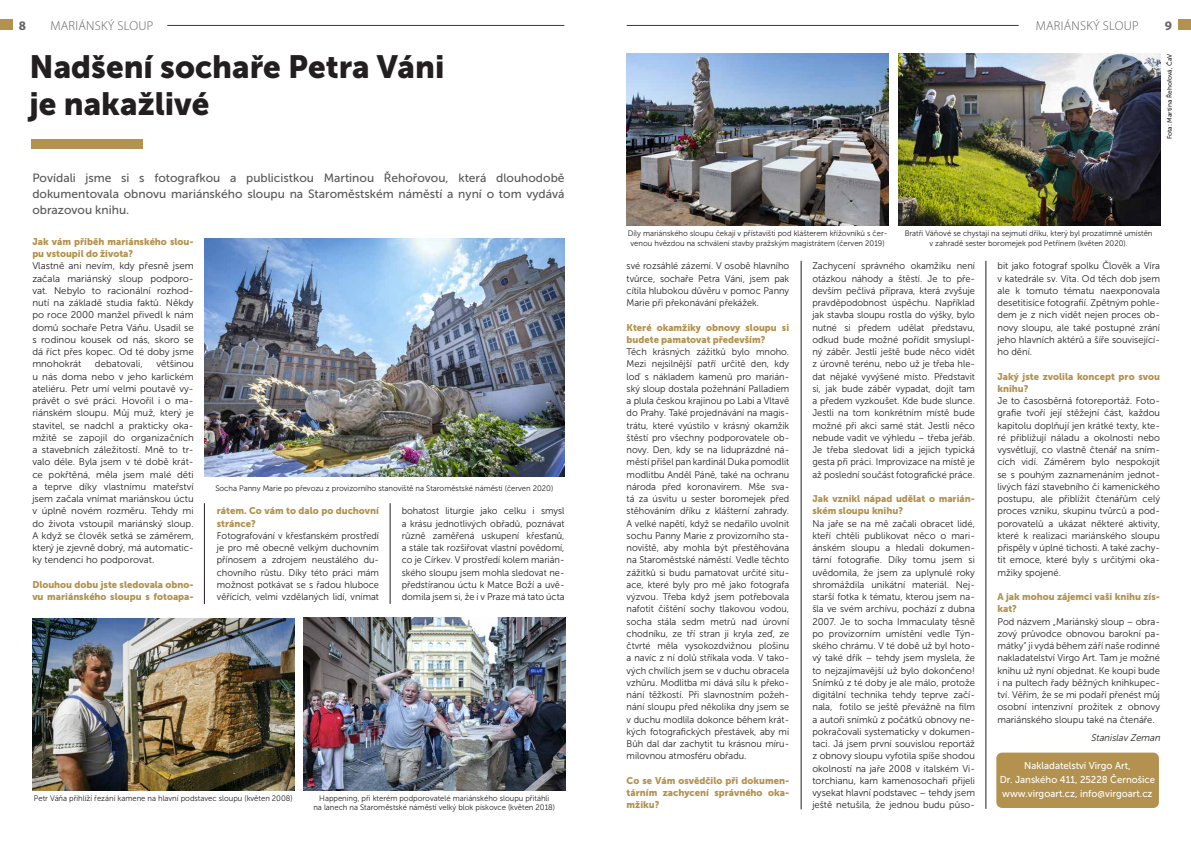
<style>
.page{position:relative;width:1191px;height:842px;background:#fff}
.page>*{position:absolute;margin:0;border:0;box-sizing:border-box;transform-origin:0 0}
.t1{font:32px/37px "Museo Sans 900";color:#231f20}
.t2{font:300 13px "Myriad Pro";letter-spacing:.02em;color:#636366}
.t3{font:700 13px "Myriad Pro";color:#636366}
.t4{font:12px/16px "Museo Sans 500";color:#57585a;text-align:justify}
.t5{font:10px/14px "Museo Sans 500";color:#fff;text-align:center;scale:.96 1}
.t6{font:9.7px/12.2px "Museo Sans 300";color:#231f20;text-align:justify}
.t7{font:9.7px/12.2px "Museo Sans 300";color:#231f20;text-align:justify;scale:.95 1}
.t8{font:9.7px/12.2px "Museo Sans 900";color:#b3914e}
.t9{font:italic 9.7px "Museo Sans 300";color:#231f20}
.t10{font:8px/9.6px "Museo Sans 300";color:#231f20;text-align:center;scale:.96 1}
.t11{font:6.5px "Museo Sans 500";color:#231f20}
</style>
<div class="page">
<div style="left:0;top:20px;width:12px;height:10px;background:#b3914e"></div>
<div style="left:1178px;top:20px;width:13px;height:10px;background:#b3914e"></div>
<div style="left:32px;top:139px;width:111px;height:10px;background:#b3914e"></div>
<hr style="left:204px;top:503px;width:1px;height:101px;background:#231f20">
<hr style="left:390px;top:503px;width:1px;height:101px;background:#231f20">
<hr style="left:801px;top:261px;width:1px;height:548px;background:#231f20">
<hr style="left:985px;top:261px;width:1px;height:548px;background:#231f20">
<hr style="left:167px;top:25px;width:397px;height:1px;background:#231f20">
<hr style="left:626px;top:25px;width:392px;height:1px;background:#231f20">
<img style="left:32px;top:618px;width:262px;height:173px">
<img style="left:303px;top:618px;width:262px;height:173px">
<img style="left:626px;top:54px;width:262px;height:171px">
<img style="left:204px;top:239px;width:360px;height:238px">
<img style="left:898px;top:54px;width:262px;height:171px">
<div style="left:996px;top:753px;width:163px;height:55px;background:#b3914e;border-radius:6px"></div>
<h2 class="t2" style="left:50px;top:18px;width:104px">MARIÁNSKÝ SLOUP</h2>
<h2 class="t2" style="left:1035px;top:18px;width:104px">MARIÁNSKÝ SLOUP</h2>
<h2 class="t3" style="left:19px;top:17px;width:9px">8</h2>
<h2 class="t3" style="left:1164px;top:17px;width:9px">9</h2>
<h1 class="t1" style="left:29px;top:48px;width:416px">Nadšení sochaře Petra Váni je nakažlivé</h1>
<p class="t4" style="left:32px;top:169px;width:534px">Povídali jsme si s fotografkou a publicistkou Martinou Řehořovou, která dlouhodobě dokumentovala obnovu mariánského sloupu na Staroměstském náměstí a nyní o tom vydává obrazovou knihu.</p>
<p class="t8" style="left:32px;top:235px;width:163px">Jak vám příběh mariánského slou&shy;pu vstoupil do života?</p>
<p class="t6" style="left:32px;top:260px;width:163px">Vlastně ani nevím, kdy přesně jsem začala mariánský sloup podporo&shy;vat. Nebylo to racionální rozhod&shy;nutí na základě studia faktů. Někdy po roce 2000 manžel přivedl k nám domů sochaře Petra Váňu. Usadil se s rodinou kousek od nás, skoro se dá říct přes kopec. Od té doby jsme mnohokrát</p>
<p class="t6" style="left:32px;top:358px;width:163px;text-indent:124px">většinou u nás doma nebo v jeho karlickém ateliéru. Petr umí velmi poutavě vy&shy;právět o své práci. Hovořil i o ma&shy;riánském sloupu. Můj muž, který je stavitel, se nadchl a prakticky oka&shy;mžitě se zapojil do organizačních a stavebních záležitostí. Mně to tr&shy;valo déle. Byla jsem v té době krát&shy;ce pokřtěná, měla jsem malé děti a teprve díky vlastnímu mateřství jsem začala vnímat mariánskou úctu v úplně novém rozměru. Tehdy mi do života vstoupil mariánský sloup.<br>A když se člověk setká se záměrem, který je zjevně dobrý, má automatic&shy;ky tendenci ho podporovat.</p>
<p class="t8" style="left:32px;top:578px;width:163px">Dlouhou dobu jste sledovala obno&shy;vu mariánského sloupu s fotoapa-</p>
<p class="t6" style="left:95px;top:358px;width:49px">debatovali,</p>
<p class="t10" style="left:215px;top:484px;width:353px">Socha Panny Marie po převozu z provizorního stanoviště na Staroměstské náměstí (červen 2020)</p>
<p class="t8" style="left:217px;top:505px;width:164px">rátem. Co vám to dalo po duchovní stránce?</p>
<p class="t7" style="left:217px;top:529px;width:172px">Fotografování v křesťanském prostředí je pro mě obecně velkým duchovním přínosem a zdrojem neustálého du&shy;chovního růstu. Díky této práci mám možnost potkávat se s řadou hluboce věřících, velmi vzdělaných lidí, vnímat</p>
<p class="t7" style="left:402px;top:505px;width:173px">bohatost liturgie jako celku i smysl a krásu jednotlivých obřadů, poznávat různě zaměřená uskupení křesťanů, a stále tak rozšiřovat vlastní povědomí, co je Církev. V prostředí kolem marián&shy;ského sloupu jsem mohla sledovat ne&shy;předstíranou úctu k Matce Boží a uvě&shy;domila jsem si, že i v Praze má tato úcta</p>
<p class="t10" style="left:34px;top:793px;width:271px">Petr Váňa přihlíží řezání kamene na hlavní podstavec sloupu (květen 2008)</p>
<p class="t10" style="left:313px;top:793px;width:253px">Happening, při kterém podporovatelé mariánského sloupu přitáhli<br>na lanech na Staroměstské náměstí velký blok pískovce (květen 2018)</p>
<p class="t11" style="left:1166px;top:139px;width:87px;rotate:-90deg">Fota: Martina Řehořová, ČaV</p>
<p class="t10" style="left:628px;top:229px;width:272px">Díly mariánského sloupu čekají v přístavišti pod klášterem křížovníků s čer&shy;venou hvězdou na schválení stavby pražským magistrátem (červen 2019)</p>
<p class="t10" style="left:904px;top:229px;width:260px">Bratři Váňové se chystají na sejmutí dříku, který byl prozatímně umístěn v zahradě sester boromejek pod Petřínem (květen 2020).</p>
<p class="t7" style="left:626px;top:260px;width:173px">své rozsáhlé zázemí. V osobě hlavního tvůrce, sochaře Petra Váni, jsem pak cítila hlubokou důvěru v pomoc Panny Marie při překonávání překážek.</p>
<p class="t8" style="left:626px;top:321px;width:164px">Které okamžiky obnovy sloupu si budete pamatovat především?</p>
<p class="t7" style="left:626px;top:346px;width:173px">Těch krásných zážitků bylo mnoho.<br>Mezi nejsilnější patří určitě den, kdy loď s nákladem kamenů pro marián&shy;ský sloup dostala požehnání Palladiem a plula českou krajinou po Labi a Vltavě do Prahy. Také projednávání na magis&shy;trátu, které vyústilo v krásný okamžik štěstí pro všechny podporovatele ob&shy;novy. Den, kdy se na liduprázdné ná&shy;městí přišel pan kardinál Duka pomodlit modlitbu Anděl Páně, také na ochranu národa před koronavirem. Mše sva&shy;tá za úsvitu u sester boromejek před stěhováním dříku z klášterní zahrady.<br>A velké napětí, když se nedařilo uvolnit sochu Panny Marie z provizorního sta&shy;noviště, aby mohla být přestěhována na Staroměstské náměstí. Vedle těchto zážitků si budu pamatovat určité situ&shy;ace, které byly pro mě jako fotografa výzvou. Třeba když jsem potřebovala nafotit čištění sochy tlakovou vodou, socha stála sedm metrů nad úrovní chodníku, ze tří stran ji kryla zeď, ze čtvrté měla vysokozdvižnou plošinu a navíc z ní dolů stříkala voda. V tako&shy;vých chvílích jsem se v duchu obracela vzhůru. Modlitba mi dává sílu k překo&shy;nání těžkostí. Při slavnostním požeh&shy;nání sloupu před několika dny jsem se v duchu modlila dokonce během krát&shy;kých fotografických přestávek, aby mi Bůh dal dar zachytit tu krásnou míru&shy;milovnou atmosféru obřadu.</p>
<p class="t8" style="left:626px;top:774px;width:164px;text-align:justify">Co se Vám osvědčilo při dokumen&shy;tárním zachycení správného oka&shy;mžiku?</p>
<p class="t7" style="left:812px;top:260px;width:173px">Zachycení správného okamžiku není otázkou náhody a štěstí. Je to pře&shy;devším pečlivá příprava, která zvyšuje pravděpodobnost úspěchu. Například jak stavba sloupu rostla do výšky, bylo nutné si předem udělat představu, odkud bude možné pořídit smyslupl&shy;ný záběr. Jestli ještě bude něco vidět z úrovně terénu, nebo už je třeba hle&shy;dat nějaké vyvýšené místo. Představit si, jak bude záběr vypadat, dojít tam a předem vyzkoušet. Kde bude slunce.<br>Jestli na tom konkrétním místě bude možné při akci samé stát. Jestli něco nebude vadit ve výhledu – třeba jeřáb.<br>Je třeba sledovat lidi a jejich typická gesta při práci. Improvizace na místě je až poslední součást fotografické práce.</p>
<p class="t8" style="left:812px;top:493px;width:164px">Jak vznikl nápad udělat o marián&shy;ském sloupu knihu?</p>
<p class="t6" style="left:812px;top:517px;width:164px">Na jaře se na mě začali obracet lidé, kteří chtěli publikovat něco o mari&shy;ánském sloupu a hledali dokumen&shy;tární fotografie. Díky tomu jsem si uvědomila, že jsem za uplynulé roky shromáždila unikátní materiál. Nej&shy;starší fotka k tématu, kterou jsem na&shy;šla ve svém archívu, pochází z dubna 2007. Je to socha Immaculaty těsně po provizorním umístění vedle Týn&shy;ského chrámu. V té době už byl hoto&shy;vý také dřík – tehdy jsem myslela, že to nejzajímavější už bylo dokončeno!<br>Snímků z té doby je ale málo, protože digitální technika tehdy teprve začí&shy;nala, fotilo se ještě převážně na film a autoři snímků z počátků obnovy ne&shy;pokračovali systematicky v dokumen&shy;taci. Já jsem první souvislou reportáž z obnovy sloupu vyfotila spíše shodou okolností na jaře 2008 v italském Vi&shy;torchianu, kam kamenosochaři přijeli vysekat hlavní podstavec – tehdy jsem ještě netušila, že jednou budu půso-</p>
<p class="t6" style="left:997px;top:260px;width:164px">bit jako fotograf spolku Člověk a Víra v katedrále sv. Víta. Od těch dob jsem ale k tomuto tématu naexponovala desetitisíce fotografií. Zpětným pohle&shy;dem je z nich vidět nejen proces ob&shy;novy sloupu, ale také postupné zrání jeho hlavních aktérů a šíře související&shy;ho dění.</p>
<p class="t8" style="left:997px;top:370px;width:164px">Jaký jste zvolila koncept pro svou knihu?</p>
<p class="t6" style="left:997px;top:395px;width:164px">Je to časosběrná fotoreportáž. Foto&shy;grafie tvoří její stěžejní část, každou kapitolu doplňují jen krátké texty, kte&shy;ré přibližují náladu a okolnosti nebo vysvětlují, co vlastně čtenář na sním&shy;cích vidí. Záměrem bylo nespokojit se s pouhým zaznamenáním jednot&shy;livých fází stavebního či kamenického postupu, ale přiblížit čtenářům celý proces vzniku, skupinu tvůrců a pod&shy;porovatelů a ukázat některé aktivity, které k realizaci mariánského sloupu přispěly v úplné tichosti. A také zachy&shy;tit emoce, které byly s určitými oka&shy;mžiky spojené.</p>
<p class="t8" style="left:997px;top:591px;width:164px">A jak mohou zájemci vaši knihu zís&shy;kat?</p>
<p class="t6" style="left:997px;top:615px;width:164px">Pod názvem „Mariánský sloup – obra&shy;zový průvodce obnovou barokní pa&shy;mátky“ ji vydá během září naše rodinné nakladatelství Virgo Art. Tam je možné knihu už nyní objednat. Ke koupi bude i na pultech řady běžných knihkupec&shy;tví. Věřím, že se mi podaří přenést můj osobní intenzivní prožitek z obnovy mariánského sloupu také na čtenáře.</p>
<p class="t9" style="left:1090px;top:732px;width:73px">Stanislav Zeman</p>
<p class="t5" style="left:999px;top:758px;width:163px">Nakladatelství Virgo Art,<br>Dr. Janského 411, 25228 Černošice www.virgoart.cz, info@virgoart.cz</p>
</div>
